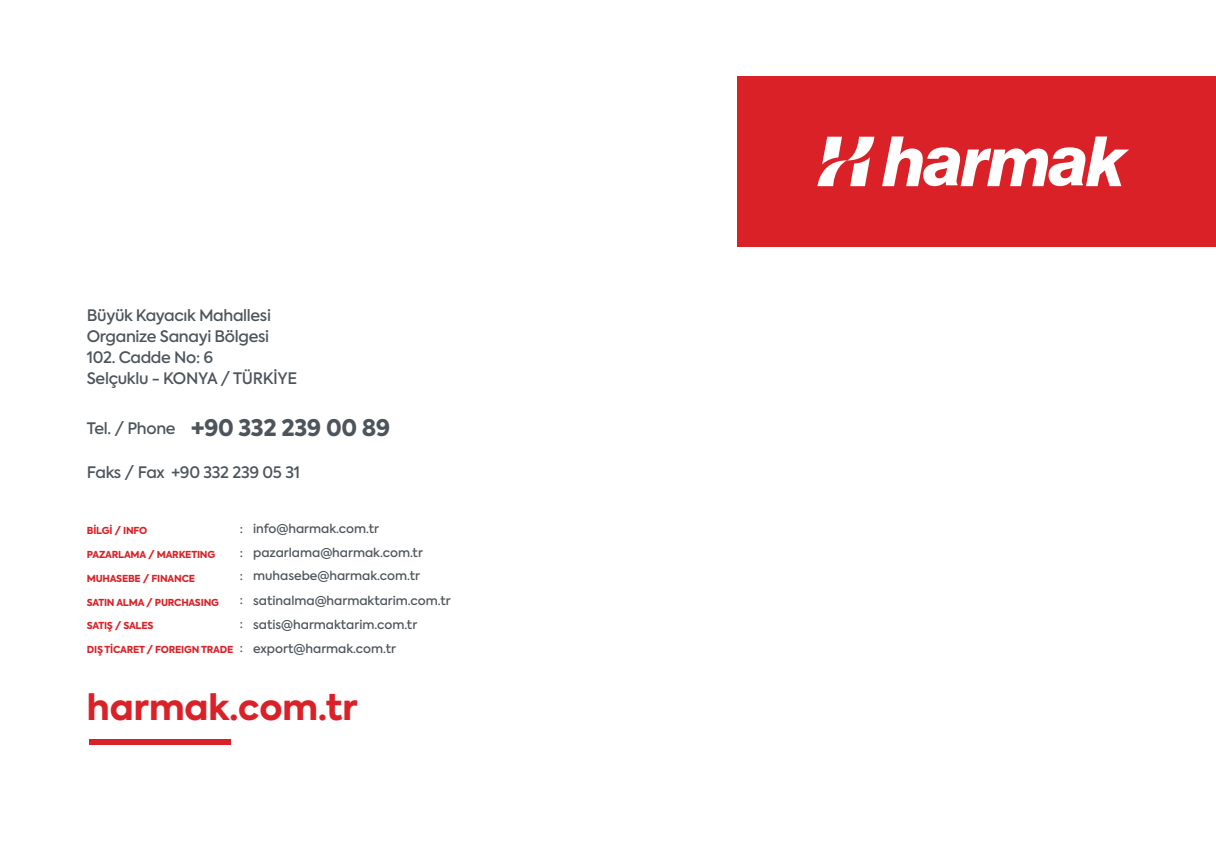
<style>
.page{position:relative;width:1216px;height:844px;background:#fff}
.page>*{position:absolute;margin:0;border:0;box-sizing:border-box;transform-origin:0 0}
.t1{font:800 35.18px "Axiforma";color:#da2128}
.t2{font:800 22.75px "Axiforma";letter-spacing:-.02em;color:#4d555b}
.t3{font:500 15.75px/21px "Axiforma";letter-spacing:-.02em;color:#4d555b}
.t4{font:500 12.25px/23.8px "Axiforma";color:#4d555b;text-align:justify}
.t5{font:800 9.62px "Axiforma";letter-spacing:-.02em;color:#da2128}
</style>
<div class="page">
<div style="left:737px;top:76px;width:478px;height:170px;background:#da2128"></div>
<svg style="left:817px;top:136px;width:312px;height:50px"></svg>
<div style="left:89px;top:739px;width:141px;height:5px;background:#da2128"></div>
<p class="t3" style="left:87px;top:305px;width:212px">Büyük Kayacık Mahallesi<br>Organize Sanayi Bölgesi<br>102. Cadde No: 6<br>Selçuklu - KONYA / TÜRKİYE</p>
<p class="t3" style="left:87px;top:418px;width:90px">Tel. / Phone</p>
<h2 class="t2" style="left:191px;top:411px;width:201px">+90 332 239 00 89</h2>
<p class="t3" style="left:87px;top:462px;width:215px">Faks / Fax +90 332 239 05 31</p>
<p class="t4" style="left:240px;top:516px;width:5px">: : : : : :</p>
<p class="t4" style="left:253px;top:516px;width:199px;text-align:left">info@harmak.com.tr pazarlama@harmak.com.tr muhasebe@harmak.com.tr satinalma@harmaktarim.com.tr satis@harmaktarim.com.tr export@harmak.com.tr</p>
<p class="t5" style="left:87px;top:523px;width:62px">BİLGİ / INFO</p>
<p class="t5" style="left:87px;top:547px;width:130px">PAZARLAMA / MARKETING</p>
<p class="t5" style="left:87px;top:571px;width:110px">MUHASEBE / FINANCE</p>
<p class="t5" style="left:87px;top:595px;width:134px">SATIN ALMA / PURCHASING</p>
<p class="t5" style="left:87px;top:619px;width:68px">SATIŞ / SALES</p>
<p class="t5" style="left:87px;top:642px;width:148px">DIŞ TİCARET / FOREIGN TRADE</p>
<h1 class="t1" style="left:87px;top:682px;width:272px">harmak.com.tr</h1>
</div>
